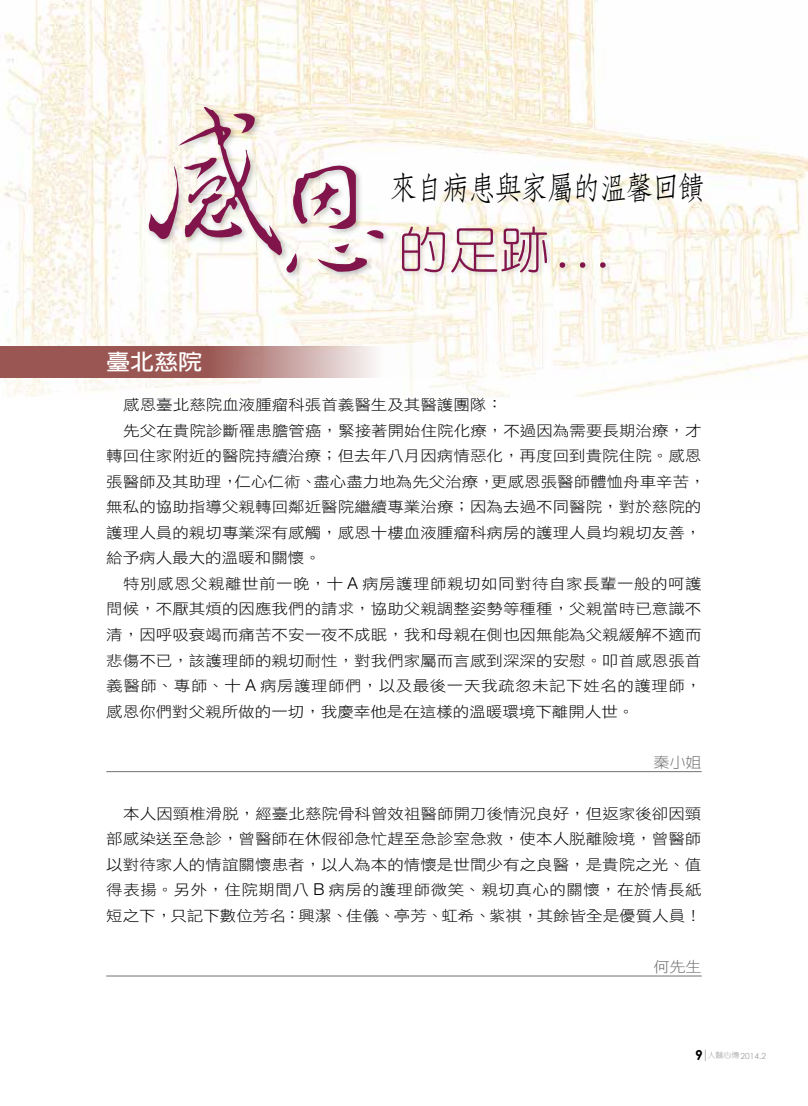
<style>
.page{position:relative;width:808px;height:1106px;background:#fff}
.page>*{position:absolute;margin:0;border:0;box-sizing:border-box;transform-origin:0 0}
.t1{font:300 50.55px "Yen Round";color:#81154b}
.t2{font:500 32.4px "Nan Sung";letter-spacing:-.1em;color:#000;scale:.9 1}
.t3{font:700 21.6px "Lin Gothic";color:#fff;scale:1.11 1}
.t4{font:14.85px/25.5px "DF Hei Std W3";color:#000;text-align:justify;scale:1.11 1}
.t5{font:14.85px "DF Hei Std W3";letter-spacing:.035em;color:#000;scale:1.11 1}
.t6{font:14.85px "DF Hei Std W3";letter-spacing:.03em;color:#000;scale:1.11 1}
.t7{font:300 14.85px "Lin Gothic";color:#727171;scale:1.09 1}
.t8{font:14.85px "DF Hei Std W3";color:#727171;scale:1.09 1}
.t9{font:8.4px "Century Gothic";color:#9fa0a0}
.s1{font-family:"Helvetica Neue";font-weight:300;font-size:16.35px}
.s2{font-weight:700;font-size:13.65px;color:#000}
.s3{font-family:"Lin Gothic";font-weight:300;font-size:7.65px}
</style>
<div class="page">
<img style="left:0;top:0;width:808px;height:397px">
<div style="left:400px;top:224px;width:212px;height:55px;background:#000;opacity:.15"></div>
<div style="left:283px;top:162px;width:108px;height:118px;background:#000;opacity:.25"></div>
<svg style="left:146px;top:106px;width:237px;height:168px"></svg>
<svg style="left:0;top:347px;width:441px;height:31px"></svg>
<hr style="left:106px;top:771px;width:596px;height:1px;background:#727171">
<hr style="left:106px;top:975px;width:596px;height:1px;background:#727171">
<svg style="left:705px;top:1049px;width:1px;height:12px"></svg>
<h2 class="t2" style="left:389px;top:172px;width:354px">來自病患與家屬的溫馨回饋</h2>
<h1 class="t1" style="left:398px;top:224px;width:219px">的足跡...</h1>
<h3 class="t3" style="left:106px;top:351px;width:88px">臺北慈院</h3>
<p class="t4" style="left:123px;top:392px;width:343px">感恩臺北慈院血液腫瘤科張首義醫生及其醫護團隊：</p>
<p class="t4" style="left:123px;top:417px;width:522px">先父在貴院診斷罹患膽管癌，緊接著開始住院化療，不過因為需要長期治療，才</p>
<p class="t4" style="left:106px;top:443px;width:538px">轉回住家附近的醫院持續治療；但去年八月因病情惡化，再度回到貴院住院。感恩</p>
<p class="t4" style="left:106px;top:468px;width:542px">張醫師及其助理，仁心仁術、盡心盡力地為先父治療，更感恩張醫師體恤舟車辛苦，</p>
<p class="t4" style="left:106px;top:494px;width:538px">無私的協助指導父親轉回鄰近醫院繼續專業治療；因為去過不同醫院，對於慈院的</p>
<p class="t4" style="left:106px;top:519px;width:538px">護理人員的親切專業深有感觸，感恩十樓血液腫瘤科病房的護理人員均親切友善，</p>
<p class="t4" style="left:106px;top:545px;width:195px">給予病人最大的溫暖和關懷。</p>
<p class="t6" style="left:123px;top:575px;width:522px">特別感恩父親離世前一晚，十 <span class="s1">A</span> 病房護理師親切如同對待自家長輩一般的呵護</p>
<p class="t4" style="left:106px;top:596px;width:538px">問候，不厭其煩的因應我們的請求，協助父親調整姿勢等種種，父親當時已意識不</p>
<p class="t4" style="left:106px;top:621px;width:538px">清，因呼吸衰竭而痛苦不安一夜不成眠，我和母親在側也因無能為父親緩解不適而</p>
<p class="t4" style="left:106px;top:647px;width:538px">悲傷不已，該護理師的親切耐性，對我們家屬而言感到深深的安慰。叩首感恩張首</p>
<p class="t5" style="left:106px;top:677px;width:538px">義醫師、專師、十 <span class="s1">A</span> 病房護理師們，以及最後一天我疏忽未記下姓名的護理師，</p>
<p class="t4" style="left:106px;top:698px;width:477px">感恩你們對父親所做的一切，我慶幸他是在這樣的溫暖環境下離開人世。</p>
<p class="t7" style="left:653px;top:754px;width:46px">秦小姐</p>
<p class="t4" style="left:106px;top:800px;width:538px;text-indent:17px">本人因頸椎滑脫，經臺北慈院骨科曾效祖醫師開刀後情況良好，但返家後卻因頸部感染送至急診，曾醫師在休假卻急忙趕至急診室急救，使本人脫離險境，曾醫師以對待家人的情誼關懷患者，以人為本的情懷是世間少有之良醫，是貴院之光、值得表揚。另外，住院期間八 <span class="s1">B</span> 病房的護理師微笑、親切真心的關懷，在於情長紙短之下，只記下數位芳名：興潔、佳儀、亭芳、虹希、紫祺，其餘皆全是優質人員！</p>
<p class="t8" style="left:653px;top:958px;width:46px">何先生</p>
<p class="t9" style="left:695px;top:1050px;width:72px"><span class="s2">9</span> <span class="s3">人醫心傳</span>2014.2</p>
</div>
